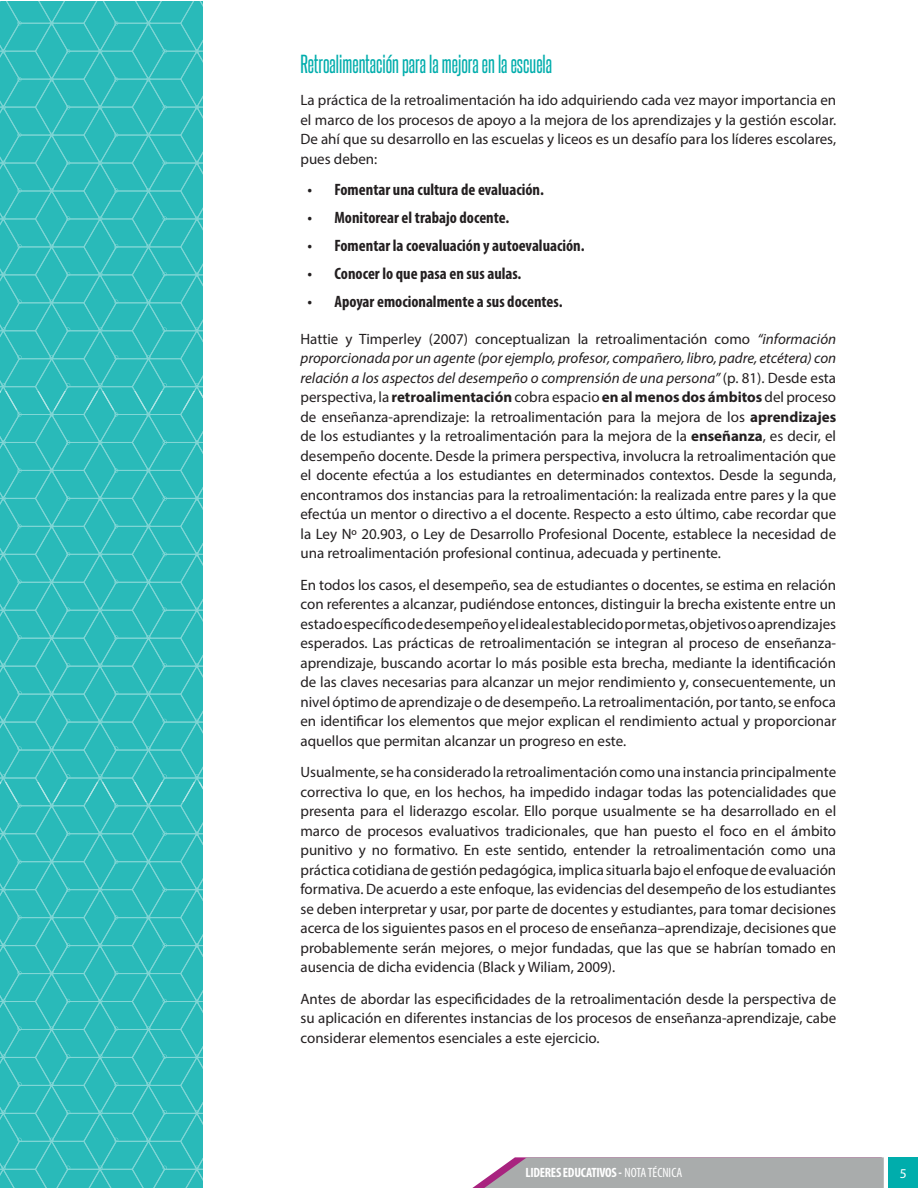
<style>
.page{position:relative;width:918px;height:1188px;background:#fff}
.page>*{position:absolute;margin:0;border:0;box-sizing:border-box;transform-origin:0 0}
.t1{font:22.5px "Steelfish Rg";color:#00adac}
.t2{font:700 condensed 16.5px "Myriad Pro";color:#231f20}
.t3{font:15px/19.5px "Myriad Pro";color:#231f20;text-align:justify}
.t4{font:700 condensed 13.5px "Myriad Pro";letter-spacing:-.02em;color:#fff}
.t5{font:13.5px "Myriad Pro";color:#fff}
.s1{font-style:italic}
.s2{font-weight:700}
.s3{font-weight:400}
</style>
<div class="page">
<svg style="left:0;top:1px;width:202px;height:1187px;background:#31bcbb"></svg>
<div style="left:888px;top:1157px;width:30px;height:31px;background:#00adac"></div>
<svg style="left:472px;top:1157px;width:412px;height:31px;background:#adabaf"></svg>
<h1 class="t1" style="left:300px;top:50px;width:253px">Retroalimentación para la mejora en la escuela</h1>
<p class="t3" style="left:300px;top:90px;width:537px">La práctica de la retroalimentación ha ido adquiriendo cada vez mayor importancia en el marco de los procesos de apoyo a la mejora de los aprendizajes y la gestión escolar.<br>De ahí que su desarrollo en las escuelas y liceos es un desafío para los líderes escolares, pues deben:</p>
<p class="t2" style="left:307px;top:180px;width:238px">• Fomentar una cultura de evaluación.</p>
<p class="t2" style="left:307px;top:208px;width:204px">• Monitorear el trabajo docente.</p>
<p class="t2" style="left:307px;top:236px;width:279px">• Fomentar la coevaluación y autoevaluación.</p>
<p class="t2" style="left:307px;top:264px;width:215px">• Conocer lo que pasa en sus aulas.</p>
<p class="t2" style="left:307px;top:292px;width:257px">• Apoyar emocionalmente a sus docentes.</p>
<p class="t3" style="left:300px;top:329px;width:537px">Hattie y Timperley (2007) conceptualizan la retroalimentación como <span class="s1">“información proporcionada por un agente (por ejemplo, profesor, compañero, libro, padre, etcétera) con relación a los aspectos del desempeño o comprensión de una persona”</span> (p. 81). Desde esta perspectiva, la <span class="s2">retroalimentación</span> cobra espacio <span class="s2">en al menos dos ámbitos</span> del proceso de enseñanza-aprendizaje: la retroalimentación para la mejora de los <span class="s2">aprendizajes </span>de los estudiantes y la retroalimentación para la mejora de la <span class="s2">enseñanza</span>, es decir, el desempeño docente. Desde la primera perspectiva, involucra la retroalimentación que el docente efectúa a los estudiantes en determinados contextos. Desde la segunda, encontramos dos instancias para la retroalimentación: la realizada entre pares y la que efectúa un mentor o directivo a el docente. Respecto a esto último, cabe recordar que la Ley Nº 20.903, o Ley de Desarrollo Profesional Docente, establece la necesidad de una retroalimentación profesional continua, adecuada y pertinente.</p>
<p class="t3" style="left:300px;top:575px;width:537px">En todos los casos, el desempeño, sea de estudiantes o docentes, se estima en relación con referentes a alcanzar, pudiéndose entonces, distinguir la brecha existente entre un estado específico de desempeño y el ideal establecido por metas, objetivos o aprendizajes esperados. Las prácticas de retroalimentación se integran al proceso de enseñanza&shy;aprendizaje, buscando acortar lo más posible esta brecha, mediante la identificación de las claves necesarias para alcanzar un mejor rendimiento y, consecuentemente, un nivel óptimo de aprendizaje o de desempeño. La retroalimentación, por tanto, se enfoca en identificar los elementos que mejor explican el rendimiento actual y proporcionar aquellos que permitan alcanzar un progreso en este.</p>
<p class="t3" style="left:300px;top:762px;width:537px">Usualmente, se ha considerado la retroalimentación como una instancia principalmente correctiva lo que, en los hechos, ha impedido indagar todas las potencialidades que presenta para el liderazgo escolar. Ello porque usualmente se ha desarrollado en el marco de procesos evaluativos tradicionales, que han puesto el foco en el ámbito punitivo y no formativo. En este sentido, entender la retroalimentación como una práctica cotidiana de gestión pedagógica, implica situarla bajo el enfoque de evaluación formativa. De acuerdo a este enfoque, las evidencias del desempeño de los estudiantes se deben interpretar y usar, por parte de docentes y estudiantes, para tomar decisiones acerca de los siguientes pasos en el proceso de enseñanza–aprendizaje, decisiones que probablemente serán mejores, o mejor fundadas, que las que se habrían tomado en ausencia de dicha evidencia (Black y Wiliam, 2009).</p>
<p class="t3" style="left:300px;top:989px;width:537px">Antes de abordar las especificidades de la retroalimentación desde la perspectiva de su aplicación en diferentes instancias de los procesos de enseñanza-aprendizaje, cabe considerar elementos esenciales a este ejercicio.</p>
<p class="t4" style="left:526px;top:1164px;width:158px">LIDERES EDUCATIVOS - <span class="s3">NOTA TÉCNICA</span></p>
<p class="t5" style="left:900px;top:1165px;width:8px">5</p>
</div>
